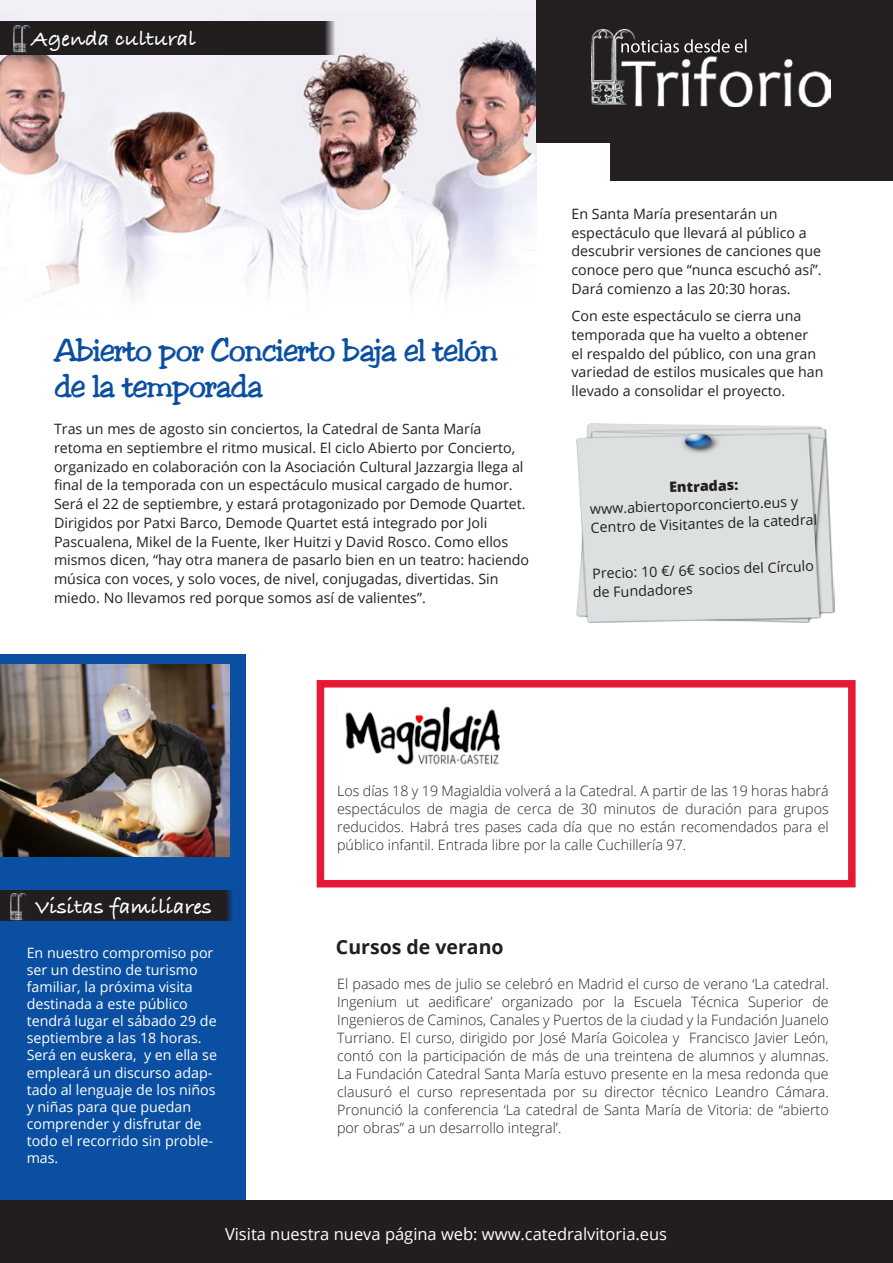
<style>
.page{position:relative;width:893px;height:1263px;background:#fff}
.page>*{position:absolute;margin:0;border:0;box-sizing:border-box;transform-origin:0 0}
.t1{font:30px/36px "Toledo";letter-spacing:-.03em;color:#0a4fa2}
.t2{font:700 22.5px "Bradley Hand ITC";color:#fff}
.t3{font:700 19.5px "Open Sans";color:#221e1f}
.t4{font:16.5px "Open Sans";color:#fff}
.t5{font:14.25px/18.8px "Open Sans";color:#231f20}
.t6{font:300 14.25px/18px "Open Sans";color:#231f20;text-align:justify}
.t7{font:14.25px/17.1px "Open Sans";color:#fff}
.t8{font:800 14.25px "Open Sans";color:#231f20}
</style>
<div class="page">
<img style="left:0;top:0;width:536px;height:295px">
<div style="left:0;top:655px;width:245px;height:578px;background:#0a4fa2"></div>
<div style="left:317px;top:680px;width:539px;height:207px;border:8px solid #e51836"></div>
<div style="left:536px;top:0;width:357px;height:142px;background:#231f20"></div>
<div style="left:610px;top:136px;width:283px;height:45px;background:#231f20"></div>
<img style="left:591px;top:29px;width:240px;height:78px">
<svg style="left:621px;top:39px;width:125px;height:14px"></svg>
<svg style="left:50px;top:73px;width:451px;height:587px"></svg>
<div style="left:0;top:890px;width:213px;height:31px;background:#221e1f"></div>
<svg style="left:213px;top:890px;width:20px;height:31px"></svg>
<img style="left:10px;top:893px;width:17px;height:27px">
<div style="left:0;top:1200px;width:893px;height:63px;background:#221e1f"></div>
<div style="left:0;top:21px;width:307px;height:34px;background:#221e1f"></div>
<svg style="left:307px;top:21px;width:37px;height:34px"></svg>
<img style="left:14px;top:25px;width:16px;height:27px">
<img style="left:0;top:664px;width:229px;height:193px">
<img style="left:576px;top:423px;width:258px;height:199px">
<img style="left:345px;top:706px;width:155px;height:59px">
<p class="t2" style="left:32px;top:26px;width:166px">Agenda cultural</p>
<p class="t1" style="left:54px;top:333px;width:445px">Abierto por Concierto baja el telón de la temporada</p>
<p class="t5" style="left:54px;top:419px;width:477px">Tras un mes de agosto sin conciertos, la Catedral de Santa María retoma en septiembre el ritmo musical. El ciclo Abierto por Concierto, organizado en colaboración con la Asociación Cultural Jazzargia llega al final de la temporada con un espectáculo musical cargado de humor.<br>Será el 22 de septiembre, y estará protagonizado por Demode Quartet.<br>Dirigidos por Patxi Barco, Demode Quartet está integrado por Joli Pascualena, Mikel de la Fuente, Iker Huitzi y David Rosco. Como ellos mismos dicen, “hay otra manera de pasarlo bien en un teatro: haciendo música con voces, y solo voces, de nivel, conjugadas, divertidas. Sin miedo. No llevamos red porque somos así de valientes”.</p>
<p class="t5" style="left:571px;top:204px;width:252px">En Santa María presentarán un espectáculo que llevará al público a descubrir versiones de canciones que conoce pero que “nunca escuchó así”.<br>Dará comienzo a las 20:30 horas.</p>
<p class="t5" style="left:571px;top:306px;width:253px">Con este espectáculo se cierra una temporada que ha vuelto a obtener<br>el respaldo del público, con una gran variedad de estilos musicales que han llevado a consolidar el proyecto.</p>
<p class="t8" style="left:669px;top:476px;width:71px;rotate:-2deg">Entradas:</p>
<p class="t5" style="left:590px;top:499px;width:228px;rotate:-2deg">www.abiertoporconcierto.eus y<br>Centro de Visitantes de la catedral</p>
<p class="t5" style="left:592px;top:564px;width:223px;rotate:-2deg">Precio: 10 €/ 6€ socios del Círculo de Fundadores</p>
<p class="t2" style="left:35px;top:894px;width:179px">Visitas familiares</p>
<p class="t7" style="left:27px;top:944px;width:192px">En nuestro compromiso por ser un destino de turismo familiar, la próxima visita destinada a este público tendrá lugar el sábado 29 de septiembre a las 18 horas.<br>Será en euskera, y en ella se empleará un discurso adap&shy;tado al lenguaje de los niños y niñas para que puedan comprender y disfrutar de todo el recorrido sin proble&shy;mas.</p>
<p class="t6" style="left:337px;top:781px;width:493px">Los días 18 y 19 Magialdia volverá a la Catedral. A partir de las 19 horas habrá espectáculos de magia de cerca de 30 minutos de duración para grupos reducidos. Habrá tres pases cada día que no están recomendados para el público infantil. Entrada libre por la calle Cuchillería 97.</p>
<p class="t3" style="left:336px;top:933px;width:169px">Cursos de verano</p>
<p class="t6" style="left:337px;top:974px;width:493px">El pasado mes de julio se celebró en Madrid el curso de verano ‘La catedral.<br>Ingenium ut aedificare’ organizado por la Escuela Técnica Superior de Ingenieros de Caminos, Canales y Puertos de la ciudad y la Fundación Juanelo Turriano. El curso, dirigido por José María Goicolea y Francisco Javier León, contó con la participación de más de una treintena de alumnos y alumnas.<br>La Fundación Catedral Santa María estuvo presente en la mesa redonda que clausuró el curso representada por su director técnico Leandro Cámara.<br>Pronunció la conferencia ‘La catedral de Santa María de Vitoria: de “abierto por obras” a un desarrollo integral’.</p>
<p class="t4" style="left:225px;top:1222px;width:444px">Visita nuestra nueva página web: www.catedralvitoria.eus</p>
</div>
